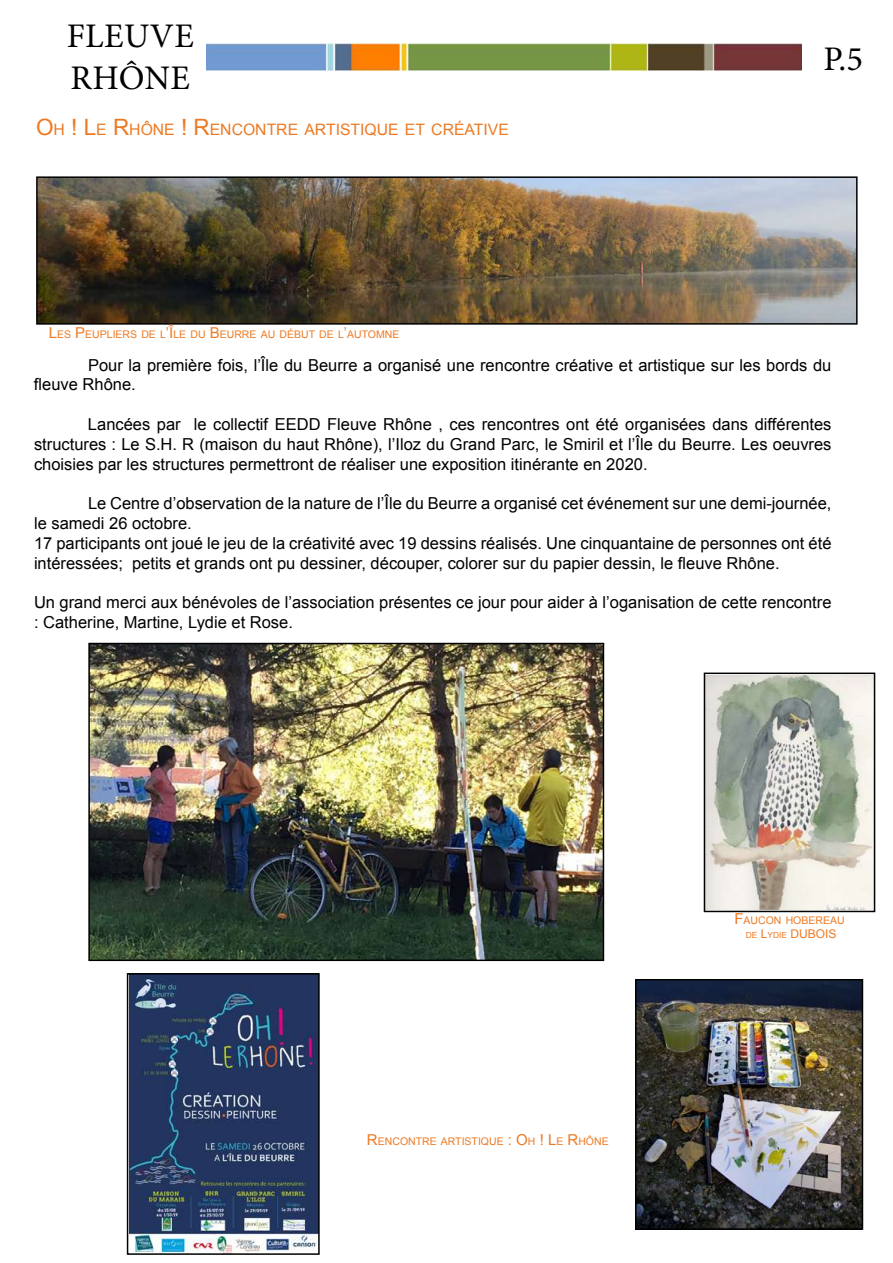
<style>
.page{position:relative;width:893px;height:1263px;background:#fff}
.page>*{position:absolute;margin:0;border:0;box-sizing:border-box;transform-origin:0 0}
.t1{font:34.5px/41.4px "Minion Pro";letter-spacing:.01em;color:#000}
.t2{font:16.5px/19.8px "Arial";color:#000}
.t3{font:15.75px "Arial";color:#ed7a23}
.t4{font:12px "Arial";color:#ed7a23}
.t5{font:10.5px "Arial";color:#ed7a23}
.s1{font-size:22.5px}
.s2{font-size:15px}
.s3{font-size:8.4px}
</style>
<div class="page">
<img style="left:206px;top:44px;width:595px;height:27px">
<img style="left:91px;top:646px;width:510px;height:312px">
<div style="left:88px;top:643px;width:516px;height:318px;border:2px solid #000"></div>
<img style="left:39px;top:179px;width:816px;height:143px">
<div style="left:36px;top:176px;width:822px;height:149px;border:2px solid #000"></div>
<img style="left:638px;top:982px;width:222px;height:245px">
<div style="left:635px;top:979px;width:228px;height:251px;border:2px solid #000"></div>
<img style="left:707px;top:675px;width:165px;height:234px">
<div style="left:704px;top:672px;width:171px;height:240px;border:2px solid #000"></div>
<img style="left:130px;top:976px;width:187px;height:276px">
<div style="left:127px;top:973px;width:193px;height:282px;border:2px solid #000"></div>
<h1 class="t1" style="left:67px;top:16px;width:129px">FLEUVE<br>RHÔNE</h1>
<p class="t3" style="left:36px;top:120px;width:474px"><span class="s1">O</span>H <span class="s1">! L</span>E <span class="s1">R</span>HÔN E <span class="s1">! R</span>ENCONTRE ARTISTIQUE ET CRÉATIVE</p>
<p class="t5" style="left:49px;top:328px;width:352px"><span class="s2">L</span>ES <span class="s2">P</span>EUPLIERS DE L<span class="s2">’Î</span>LE DU <span class="s2">B</span>EURRE AU DÉBUT DE L<span class="s2">’</span>AUTOMNE</p>
<h1 class="t1" style="left:823px;top:38px;width:41px">P.5</h1>
<p class="t2" style="left:34px;top:355px;width:799px;text-indent:54px">Pour la première fois, l’Île du Beurre a organisé une rencontre créative et artistique sur les bords du fleuve Rhône.</p>
<p class="t2" style="left:34px;top:414px;width:799px;text-align:justify;text-indent:54px">Lancées par le collectif EEDD Fleuve Rhône , ces rencontres ont été organisées dans différentes structures : Le S.H. R (maison du haut Rhône), l’Iloz du Grand Parc, le Smiril et l’Île du Beurre. Les oeuvres choisies par les structures permettront de réaliser une exposition itinérante en 2020.</p>
<p class="t2" style="left:34px;top:494px;width:799px;text-indent:54px">Le Centre d’observation de la nature de l’Île du Beurre a organisé cet événement sur une demi-journée, le samedi 26 octobre.<br>17 participants ont joué le jeu de la créativité avec 19 dessins réalisés. Une cinquantaine de personnes ont été intéressées; petits et grands ont pu dessiner, découper, colorer sur du papier dessin, le fleuve Rhône.</p>
<p class="t2" style="left:34px;top:593px;width:799px">Un grand merci aux bénévoles de l’association présentes ce jour pour aider à l’oganisation de cette rencontre : Catherine, Martine, Lydie et Rose.</p>
<p class="t5" style="left:367px;top:1134px;width:243px"><span class="s2">R</span>ENCONTRE ARTISTIQUE <span class="s2">: O</span>H <span class="s2">! L</span>E <span class="s2">R</span>HÔN E</p>
<p class="t5" style="left:734px;top:913px;width:112px"><span class="s2">F</span>AUCON HOBEREAU</p>
<p class="t4" style="left:746px;top:926px;width:54px"><span class="s3">DE</span> L<span class="s3">YDIE</span> DUBOIS</p>
</div>
